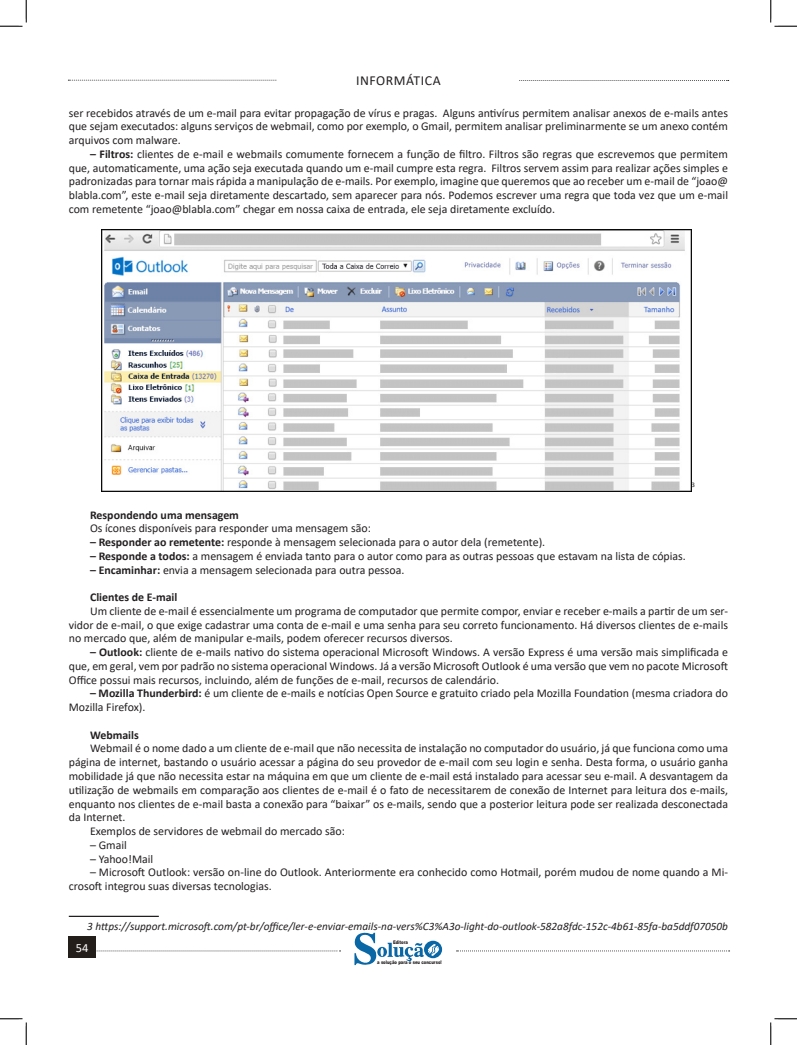
<style>
.page{position:relative;width:797px;height:1045px;background:#fff}
.page>*{position:absolute;margin:0;border:0;box-sizing:border-box;transform-origin:0 0}
.t1{font:13.75px "Calibri";letter-spacing:.04em;color:#231f20}
.t2{font:12.5px "Calibri";color:#fff}
.t3{font:11.88px/13.8px "Calibri";color:#231f20;text-align:justify}
.TITULO_DE_ASSUNTO__CORPO{font:700 11.88px "Calibri";color:#231f20}
.FONT_REF{font:italic 11.25px "Calibri";color:#231f20}
.t4{font:6.88px "Calibri";color:#231f20}
.t5{font:900 5px "Arial";color:#231f20;scale:.76 1}
.s1{font-weight:700}
</style>
<div class="page">
<svg style="left:96px;top:950px;width:244px;height:1px"></svg>
<svg style="left:68px;top:80px;width:209px;height:1px"></svg>
<svg style="left:519px;top:80px;width:209px;height:1px"></svg>
<svg style="left:456px;top:950px;width:273px;height:1px"></svg>
<div style="left:68px;top:936px;width:28px;height:22px;background:#241e1b"></div>
<svg style="left:354px;top:930px;width:88px;height:35px"></svg>
<img style="left:102px;top:229px;width:589px;height:262px">
<hr style="left:69px;top:915px;width:90px;height:2px;background:#231f20">
<svg style="left:0;top:0;width:27px;height:27px"></svg>
<svg style="left:0;top:1018px;width:27px;height:27px"></svg>
<svg style="left:770px;top:0;width:27px;height:27px"></svg>
<svg style="left:770px;top:1018px;width:27px;height:27px"></svg>
<p class="t1" style="left:356px;top:71px;width:86px">INFORMÁTICA</p>
<p class="t3" style="left:69px;top:106px;width:660px">ser recebidos através de um e-mail para evitar propagação de vírus e pragas. Alguns antivírus permitem analisar anexos de e-mails antes que sejam executados: alguns serviços de webmail, como por exemplo, o Gmail, permitem analisar preliminarmente se um anexo contém arquivos com malware.</p>
<p class="t3" style="left:69px;top:147px;width:660px;text-indent:21px"><span class="s1">– Filtros:</span> clientes de e-mail e webmails comumente fornecem a função de filtro. Filtros são regras que escrevemos que permitem que, automaticamente, uma ação seja executada quando um e-mail cumpre esta regra. Filtros servem assim para realizar ações simples e padronizadas para tornar mais rápida a manipulação de e-mails. Por exemplo, imagine que queremos que ao receber um e-mail de “joao@ blabla.com”, este e-mail seja diretamente descartado, sem aparecer para nós. Podemos escrever uma regra que toda vez que um e-mail com remetente “joao@blabla.com” chegar em nossa caixa de entrada, ele seja diretamente excluído.</p>
<p class="t4" style="left:691px;top:480px;width:5px">3</p>
<p class="TITULO_DE_ASSUNTO__CORPO" style="left:90px;top:506px;width:150px">Respondendo uma mensagem</p>
<p class="t3" style="left:90px;top:521px;width:282px">Os ícones disponíveis para responder uma mensagem são:</p>
<p class="t3" style="left:90px;top:535px;width:456px"><span class="s1">– Responder ao remetente:</span> responde à mensagem selecionada para o autor dela (remetente).</p>
<p class="t3" style="left:90px;top:549px;width:597px"><span class="s1">– Responde a todos:</span> a mensagem é enviada tanto para o autor como para as outras pessoas que estavam na lista de cópias.</p>
<p class="t3" style="left:90px;top:562px;width:316px"><span class="s1">– Encaminhar:</span> envia a mensagem selecionada para outra pessoa.</p>
<p class="TITULO_DE_ASSUNTO__CORPO" style="left:90px;top:589px;width:89px">Clientes de E-mail</p>
<p class="t3" style="left:69px;top:604px;width:660px;text-indent:21px">Um cliente de e-mail é essencialmente um programa de computador que permite compor, enviar e receber e-mails a partir de um ser&shy;vidor de e-mail, o que exige cadastrar uma conta de e-mail e uma senha para seu correto funcionamento. Há diversos clientes de e-mails no mercado que, além de manipular e-mails, podem oferecer recursos diversos.</p>
<p class="t3" style="left:69px;top:645px;width:660px;text-indent:21px"><span class="s1">– Outlook:</span> cliente de e-mails nativo do sistema operacional Microsoft Windows. A versão Express é uma versão mais simplificada e que, em geral, vem por padrão no sistema operacional Windows. Já a versão Microsoft Outlook é uma versão que vem no pacote Microsoft Office possui mais recursos, incluindo, além de funções de e-mail, recursos de calendário.</p>
<p class="t3" style="left:69px;top:686px;width:660px;text-indent:21px"><span class="s1">– Mozilla Thunderbird:</span> é um cliente de e-mails e notícias Open Source e gratuito criado pela Mozilla Foundation (mesma criadora do<br>Mozilla Firefox).</p>
<p class="TITULO_DE_ASSUNTO__CORPO" style="left:90px;top:726px;width:50px">Webmails</p>
<p class="t3" style="left:69px;top:741px;width:660px;text-indent:21px">Webmail é o nome dado a um cliente de e-mail que não necessita de instalação no computador do usuário, já que funciona como uma página de internet, bastando o usuário acessar a página do seu provedor de e-mail com seu login e senha. Desta forma, o usuário ganha mobilidade já que não necessita estar na máquina em que um cliente de e-mail está instalado para acessar seu e-mail. A desvantagem da utilização de webmails em comparação aos clientes de e-mail é o fato de necessitarem de conexão de Internet para leitura dos e-mails, enquanto nos clientes de e-mail basta a conexão para “baixar” os e-mails, sendo que a posterior leitura pode ser realizada desconectada da Internet.</p>
<p class="t3" style="left:90px;top:824px;width:256px">Exemplos de servidores de webmail do mercado são:</p>
<p class="t3" style="left:90px;top:837px;width:38px">– Gmail</p>
<p class="t3" style="left:90px;top:851px;width:65px">– Yahoo!Mail</p>
<p class="t3" style="left:69px;top:865px;width:660px;text-indent:21px">– Microsoft Outlook: versão on-line do Outlook. Anteriormente era conhecido como Hotmail, porém mudou de nome quando a Mi&shy;crosoft integrou suas diversas tecnologias.</p>
<p class="FONT_REF" style="left:87px;top:918px;width:642px">3 https://support.microsoft.com/pt-br/office/ler-e-enviar-emails-na-vers%C3%A3o-light-do-outlook-582a8fdc-152c-4b61-85fa-ba5ddf07050b</p>
<p class="t2" style="left:73px;top:940px;width:17px">5454</p>
<p class="t5" style="left:393px;top:939px;width:21px">Editora</p>
<p class="t5" style="left:377px;top:959px;width:86px">a solução para o seu concurso!</p>
</div>
